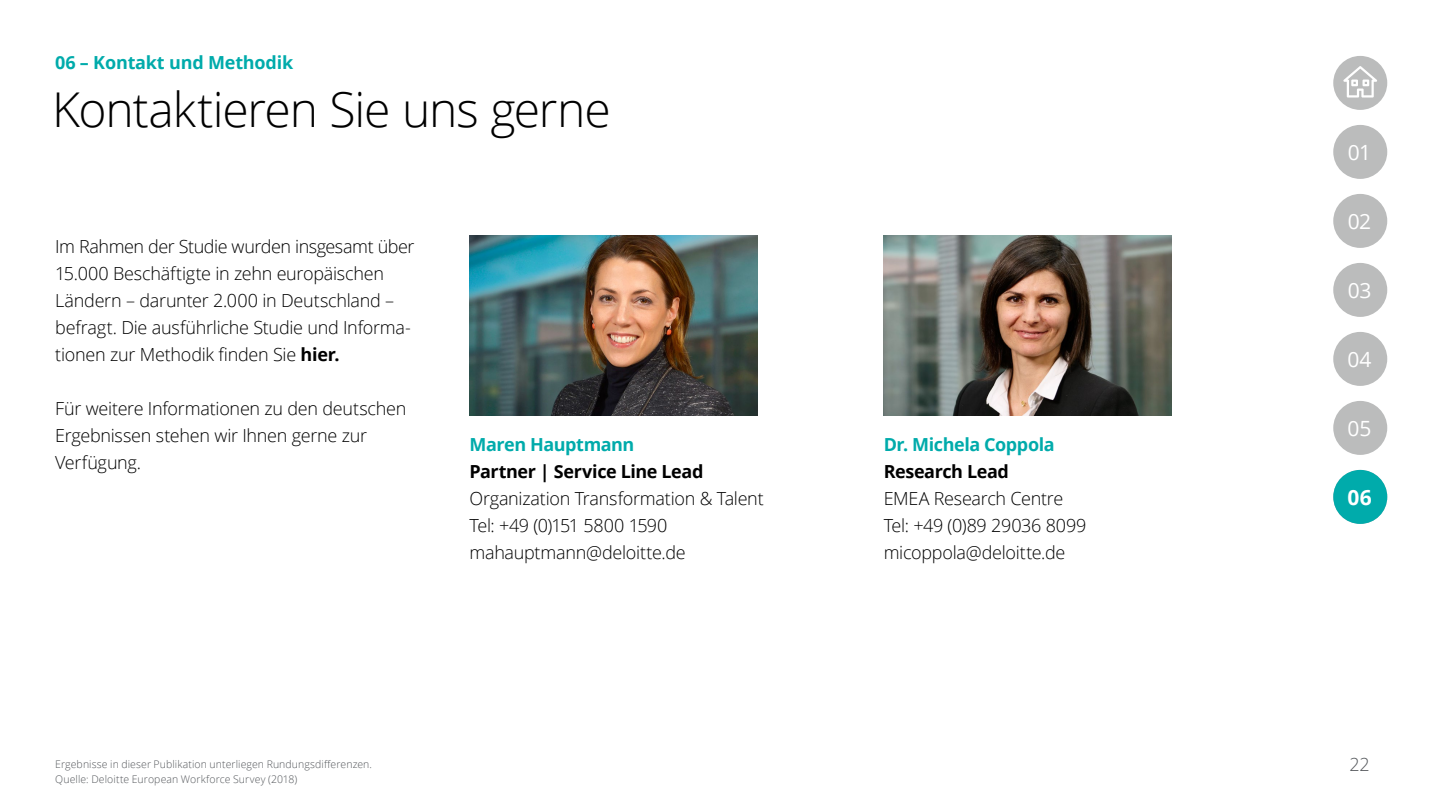
<style>
.page{position:relative;width:1440px;height:810px;background:#fff}
.page>*{position:absolute;margin:0;border:0;box-sizing:border-box;transform-origin:0 0}
.t1{font:300 48px "Open Sans";letter-spacing:-.025em;color:#000}
.t2{font:21px "Open Sans";letter-spacing:-.015em;color:#fff}
.t3{font:700 21px "Open Sans";color:#fff}
.t4{font:300 18px/27px "Open Sans";letter-spacing:-.015em;color:#000}
.t5{font:700 18px "Open Sans";letter-spacing:-.02em;color:#00abab}
.t6{font:700 18px "Open Sans";letter-spacing:-.02em;color:#000}
.t7{font:300 18px "Open Sans";color:#53565a}
.t8{font:300 10.5px "Open Sans";letter-spacing:.01em;color:#53565a}
.s1{font-weight:700}
</style>
<div class="page">
<div style="left:1333px;top:401px;width:54px;height:54px;background:#bbbcbc;border-radius:50%"></div>
<div style="left:1333px;top:332px;width:54px;height:54px;background:#bbbcbc;border-radius:50%"></div>
<div style="left:1333px;top:263px;width:54px;height:54px;background:#bbbcbc;border-radius:50%"></div>
<div style="left:1333px;top:125px;width:54px;height:54px;background:#bbbcbc;border-radius:50%"></div>
<div style="left:1333px;top:194px;width:54px;height:54px;background:#bbbcbc;border-radius:50%"></div>
<svg style="left:1333px;top:56px;width:54px;height:54px"></svg>
<div style="left:1333px;top:470px;width:54px;height:54px;background:#00abab;border-radius:50%"></div>
<img style="left:470px;top:235px;width:288px;height:180px">
<img style="left:884px;top:235px;width:288px;height:180px">
<p class="t5" style="left:55px;top:50px;width:240px">06 – Kontakt und Methodik</p>
<h1 class="t1" style="left:52px;top:77px;width:560px">Kontaktieren Sie uns gerne</h1>
<p class="t4" style="left:55px;top:233px;width:361px">Im Rahmen der Studie wurden insgesamt über 15.000 Beschäftigte in zehn europäischen Ländern – darunter 2.000 in Deutschland – befragt. Die ausführliche Studie und Informa&shy;tionen zur Methodik finden Sie <span class="s1">hier.</span></p>
<p class="t4" style="left:55px;top:395px;width:353px">Für weitere Informationen zu den deutschen<br>Ergebnissen stehen wir Ihnen gerne zur<br>Verfügung.</p>
<p class="t5" style="left:469px;top:432px;width:166px">Maren Hauptmann</p>
<p class="t6" style="left:469px;top:459px;width:235px">Partner | Service Line Lead</p>
<p class="t4" style="left:469px;top:485px;width:296px">Organization Transformation &amp; Talent<br>Tel: +49 (0)151 5800 1590 mahauptmann@deloitte.de</p>
<p class="t5" style="left:884px;top:432px;width:173px">Dr. Michela Coppola</p>
<p class="t6" style="left:884px;top:459px;width:127px">Research Lead</p>
<p class="t4" style="left:884px;top:485px;width:204px">EMEA Research Centre<br>Tel: +49 (0)89 29036 8099 micoppola@deloitte.de</p>
<p class="t2" style="left:1348px;top:138px;width:25px">01</p>
<p class="t2" style="left:1348px;top:207px;width:25px">02</p>
<p class="t2" style="left:1348px;top:276px;width:25px">03</p>
<p class="t2" style="left:1347px;top:345px;width:26px">04</p>
<p class="t2" style="left:1348px;top:414px;width:25px">05</p>
<p class="t3" style="left:1347px;top:482px;width:26px">06</p>
<p class="t8" style="left:55px;top:757px;width:318px">Ergebnisse in dieser Publikation unterliegen Rundungsdifferenzen.</p>
<p class="t7" style="left:1349px;top:752px;width:22px">22</p>
<p class="t8" style="left:55px;top:772px;width:243px">Quelle: Deloitte European Workforce Survey (2018)</p>
</div>
